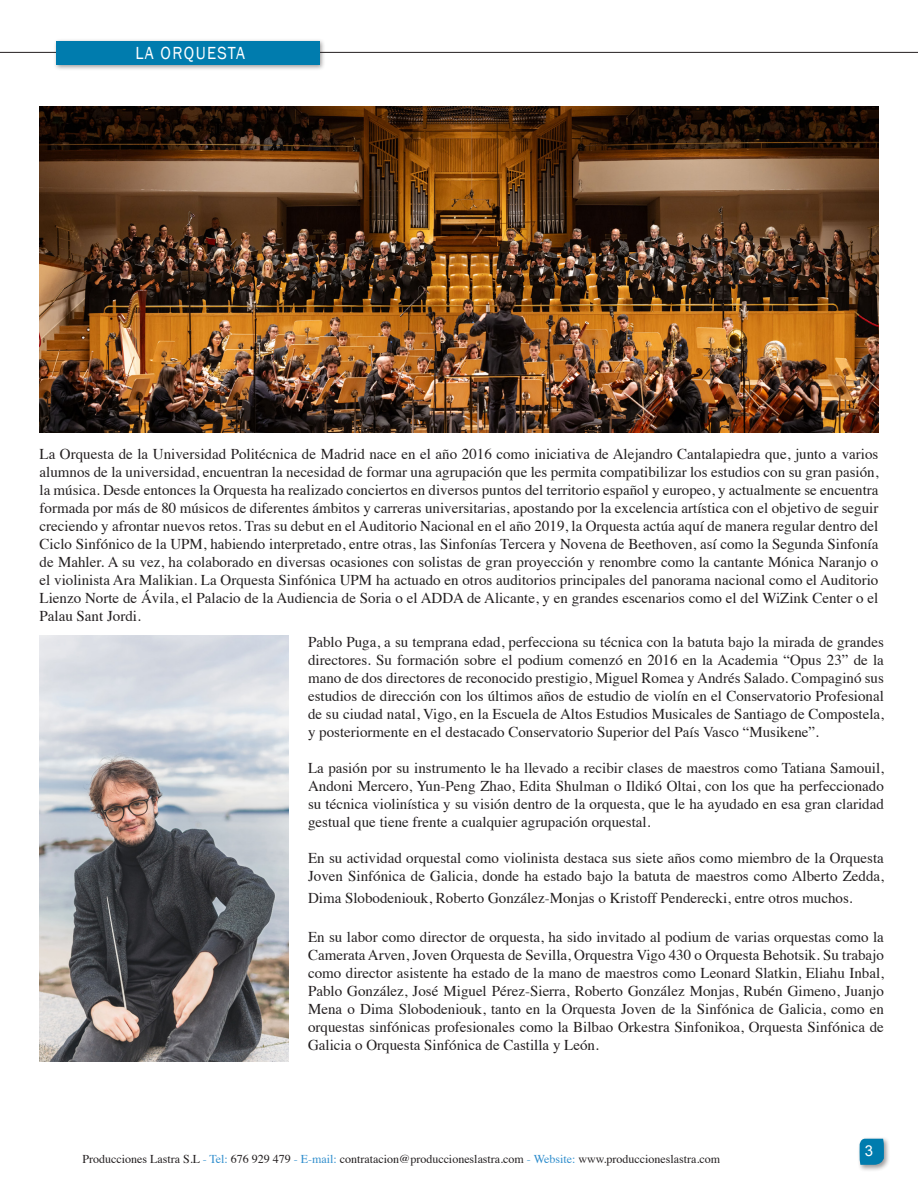
<style>
.page{position:relative;width:918px;height:1188px;background:#fff}
.page>*{position:absolute;margin:0;border:0;box-sizing:border-box;transform-origin:0 0}
.t1{font:18px "Franklin Gothic";letter-spacing:.08em;color:#fff;scale:.92 1}
.t2{font:15px/18px "Times";color:#231f20;text-align:justify}
.t3{font:15px "Arial";color:#fff}
.t4{font:12px "Times";color:#231f20}
.s1{color:#308ecd}
</style>
<div class="page">
<div style="left:857px;top:1136px;width:34px;height:36px;background:#231f20;opacity:.45"></div>
<svg style="left:860px;top:1139px;width:24px;height:26px"></svg>
<hr style="left:0;top:52px;width:918px;height:1px;background:#231f20">
<div style="left:53px;top:38px;width:273px;height:33px;background:#231f20;opacity:.45"></div>
<div style="left:56px;top:41px;width:263px;height:24px;background:#007cae"></div>
<img style="left:40px;top:636px;width:248px;height:425px">
<img style="left:40px;top:107px;width:838px;height:326px">
<p class="t1" style="left:136px;top:42px;width:121px">LA ORQUESTA</p>
<p class="t2" style="left:40px;top:444px;width:840px">La Orquesta de la Universidad Politécnica de Madrid nace en el año 2016 como iniciativa de Alejandro Cantalapiedra que, junto a varios alumnos de la universidad, encuentran la necesidad de formar una agrupación que les permita compatibilizar los estudios con su gran pasión, la música. Desde entonces la Orquesta ha realizado conciertos en diversos puntos del territorio español y europeo, y actualmente se encuentra formada por más de 80 músicos de diferentes ámbitos y carreras universitarias, apostando por la excelencia artística con el objetivo de seguir creciendo y afrontar nuevos retos. Tras su debut en el Auditorio Nacional en el año 2019, la Orquesta actúa aquí de manera regular dentro del Ciclo Sinfónico de la UPM, habiendo interpretado, entre otras, las Sinfonías Tercera y Novena de Beethoven, así como la Segunda Sinfonía de Mahler. A su vez, ha colaborado en diversas ocasiones con solistas de gran proyección y renombre como la cantante Mónica Naranjo o el violinista Ara Malikian. La Orquesta Sinfónica UPM ha actuado en otros auditorios principales del panorama nacional como el Auditorio Lienzo Norte de Ávila, el Palacio de la Audiencia de Soria o el ADDA de Alicante, y en grandes escenarios como el del WiZink Center o el Palau Sant Jordi.</p>
<p class="t2" style="left:308px;top:632px;width:577px">Pablo Puga, a su temprana edad, perfecciona su técnica con la batuta bajo la mirada de grandes directores. Su formación sobre el podium comenzó en 2016 en la Academia “Opus 23” de la mano de dos directores de reconocido prestigio, Miguel Romea y Andrés Salado. Compaginó sus estudios de dirección con los últimos años de estudio de violín en el Conservatorio Profesional de su ciudad natal, Vigo, en la Escuela de Altos Estudios Musicales de Santiago de Compostela, y posteriormente en el destacado Conservatorio Superior del País Vasco “Musikene”.</p>
<p class="t2" style="left:308px;top:758px;width:577px">La pasión por su instrumento le ha llevado a recibir clases de maestros como Tatiana Samouil, Andoni Mercero, Yun-Peng Zhao, Edita Shulman o Ildikó Oltai, con los que ha perfeccionado su técnica violinística y su visión dentro de la orquesta, que le ha ayudado en esa gran claridad gestual que tiene frente a cualquier agrupación orquestal.</p>
<p class="t2" style="left:308px;top:848px;width:577px">En su actividad orquestal como violinista destaca sus siete años como miembro de la Orquesta<br>Joven Sinfónica de Galicia, donde ha estado bajo la batuta de maestros como Alberto Zedda,</p>
<p class="t2" style="left:308px;top:887px;width:546px">Dima Slobodeniouk, Roberto González-Monjas o Kristoff Penderecki, entre otros muchos.</p>
<p class="t2" style="left:308px;top:927px;width:577px">En su labor como director de orquesta, ha sido invitado al podium de varias orquestas como la Camerata Arven, Joven Orquesta de Sevilla, Orquestra Vigo 430 o Orquesta Behotsik. Su trabajo como director asistente ha estado de la mano de maestros como Leonard Slatkin, Eliahu Inbal, Pablo González, José Miguel Pérez-Sierra, Roberto González Monjas, Rubén Gimeno, Juanjo Mena o Dima Slobodeniouk, tanto en la Orquesta Joven de la Sinfónica de Galicia, como en orquestas sinfónicas profesionales como la Bilbao Orkestra Sinfonikoa, Orquesta Sinfónica de Galicia o Orquesta Sinfónica de Castilla y León.</p>
<p class="t4" style="left:83px;top:1147px;width:639px">Producciones Lastra S.L <span class="s1">- Tel:</span> 676 929 479 <span class="s1">- E-mail:</span> contratacion@produccioneslastra.com <span class="s1">- Website:</span> www.produccioneslastra.com</p>
<p class="t3" style="left:865px;top:1140px;width:10px">3</p>
</div>
